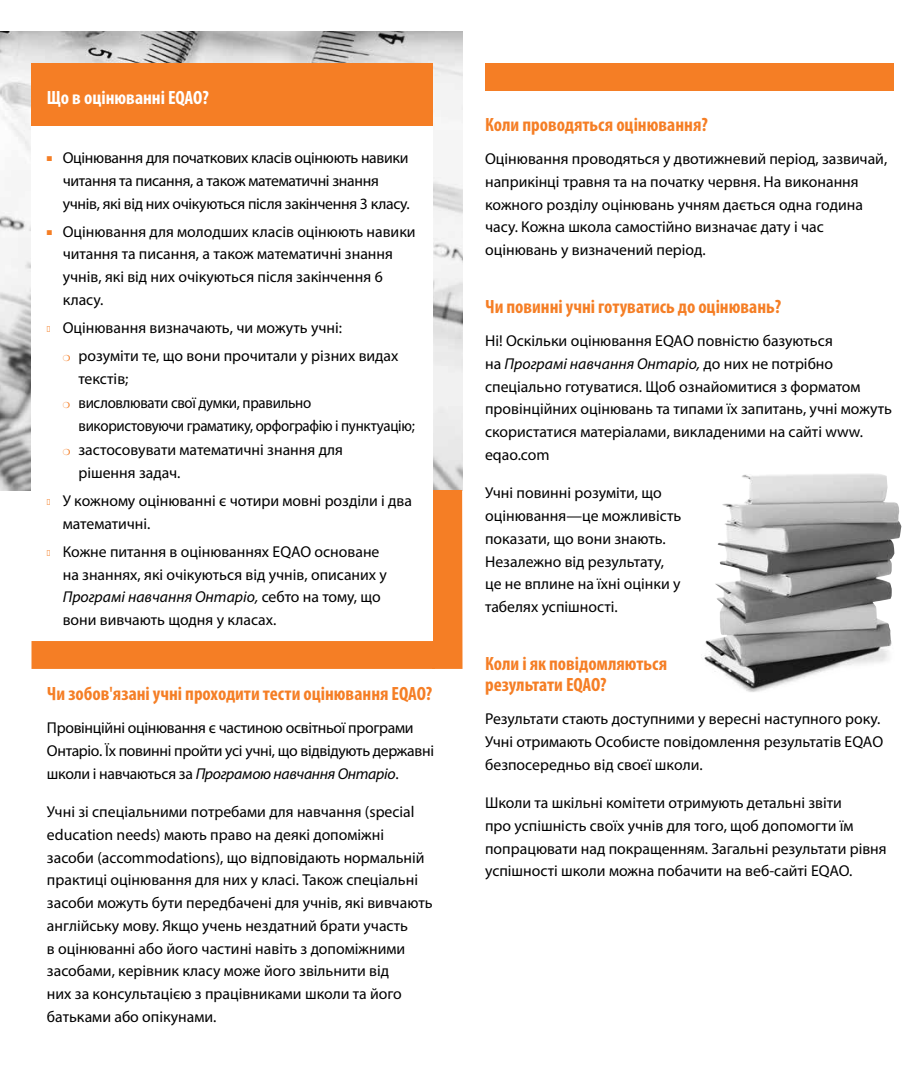
<style>
.page{position:relative;width:924px;height:1071px;background:#fff}
.page>*{position:absolute;margin:0;border:0;box-sizing:border-box;transform-origin:0 0}
.t1{font:700 condensed 19.25px/21px "Myriad Pro";color:#f57e25}
.t2{font:700 condensed 19.25px "Myriad Pro";color:#fff}
.t3{font:15.75px/22.8px "Myriad Pro";color:#000}
.t4{font:15.75px/22.8px "Myriad Pro";letter-spacing:-.02em;color:#000}
.t5{font:15.75px/24.5px "Myriad Pro";letter-spacing:-.02em;color:#000;scale:.95 1}
.s1{color:#f57e25}
.s2{font-style:italic}
</style>
<div class="page">
<img style="left:0;top:32px;width:462px;height:458px">
<div style="left:32px;top:490px;width:431px;height:179px;background:#f57e25"></div>
<div style="left:485px;top:63px;width:409px;height:28px;background:#f57e25"></div>
<div style="left:31px;top:94px;width:402px;height:547px;background:#fff"></div>
<img style="left:704px;top:474px;width:194px;height:218px">
<div style="left:31px;top:63px;width:402px;height:63px;background:#f57e25"></div>
<p class="t2" style="left:47px;top:86px;width:163px">Що в оцінюванні EQAO?</p>
<p class="t4" style="left:63px;top:146px;width:349px;text-indent:-16px"><span class="s1">■</span> Оцінювання для початкових класів оцінюють навики читання та писання, а також математичні знання учнів, які від них очікуються після закінчення 3 класу.</p>
<p class="t3" style="left:63px;top:220px;width:354px;text-indent:-16px"><span class="s1">■</span> Оцінювання для молодших класів оцінюють навики читання та писання, а також математичні знання учнів, які від них очікуються після закінчення 6 класу.</p>
<p class="t3" style="left:63px;top:313px;width:337px;line-height:28px;text-indent:-16px"><span class="s1">■</span> Оцінювання визначають, чи можуть учні:<br><span class="s1">❍</span> розуміти те, що вони прочитали у різних видах</p>
<p class="t4" style="left:63px;top:366px;width:250px;line-height:24.5px;text-indent:16px">текстів;<br><span class="s1">❍</span> висловлювати свої думки, правильно</p>
<p class="t5" style="left:63px;top:413px;width:372px;text-indent:16px">використовуючи граматику, орфографію і пунктуацію; <span class="s1">❍</span> застосовувати математичні знання для</p>
<p class="t3" style="left:78px;top:461px;width:104px">рішення задач.</p>
<p class="t3" style="left:63px;top:489px;width:351px;text-indent:-16px"><span class="s1">■</span> У кожному оцінюванні є чотири мовні розділи і два математичні.</p>
<p class="t3" style="left:63px;top:540px;width:326px;text-indent:-16px"><span class="s1">■</span> Кожне питання в оцінюваннях EQAO основане на знаннях, які очікуються від учнів, описаних у <span class="s2">Програмі навчання Онтаріо,</span> себто на тому, що вони вивчають щодня у класах.</p>
<p class="t1" style="left:47px;top:683px;width:387px">Чи зобов'язані учні проходити тести оцінювання EQAO?</p>
<p class="t4" style="left:47px;top:716px;width:389px">Провінційні оцінювання є частиною освітньої програми<br>Онтаріо. Їх повинні пройти усі учні, що відвідують державні школи і навчаються за <span class="s2">Програмою навчання Онтаріо</span>.</p>
<p class="t3" style="left:47px;top:800px;width:387px">Учні зі спеціальними потребами для навчання (special education needs) мають право на деякі допоміжні засоби (accommodations), що відповідають нормальній практиці оцінювання для них у класі. Також спеціальні засоби можуть бути передбачені для учнів, які вивчають англійську мову. Якщо учень нездатний брати участь<br>в оцінюванні або його частині навіть з допоміжними засобами, керівник класу може його звільнити від<br>них за консультацією з працівниками школи та його батьками або опікунами.</p>
<p class="t1" style="left:485px;top:114px;width:224px">Коли проводяться оцінювання?</p>
<p class="t3" style="left:485px;top:147px;width:404px">Оцінювання проводяться у двотижневий період, зазвичай, наприкінці травня та на початку червня. На виконання кожного розділу оцінювань учням дається одна година часу. Кожна школа самостійно визначає дату і час оцінювань у визначений період.</p>
<p class="t1" style="left:485px;top:296px;width:298px">Чи повинні учні готуватись до оцінювань?</p>
<p class="t3" style="left:485px;top:329px;width:408px">Ні! Оскільки оцінювання EQAO повністю базуються<br>на <span class="s2">Програмі навчання Онтаріо,</span> до них не потрібно спеціально готуватися. Щоб ознайомитися з форматом провінційних оцінювань та типами їх запитань, учні можуть скористатися матеріалами, викладеними на сайті www. eqao.com</p>
<p class="t3" style="left:485px;top:482px;width:198px">Учні повинні розуміти, що оцінювання—це можливість показати, що вони знають.<br>Незалежно від результату, це не вплине на їхні оцінки у табелях успішності.</p>
<p class="t1" style="left:485px;top:653px;width:184px">Коли і як повідомляються результати EQAO?</p>
<p class="t3" style="left:485px;top:707px;width:400px">Результати стають доступними у вересні наступного року.<br>Учні отримають Особисте повідомлення результатів EQAO безпосередньо від своєї школи.</p>
<p class="t3" style="left:485px;top:791px;width:403px">Школи та шкільні комітети отримують детальні звіти<br>про успішність своїх учнів для того, щоб допомогти їм попрацювати над покращенням. Загальні результати рівня успішності школи можна побачити на веб-сайті EQAO.</p>
</div>
